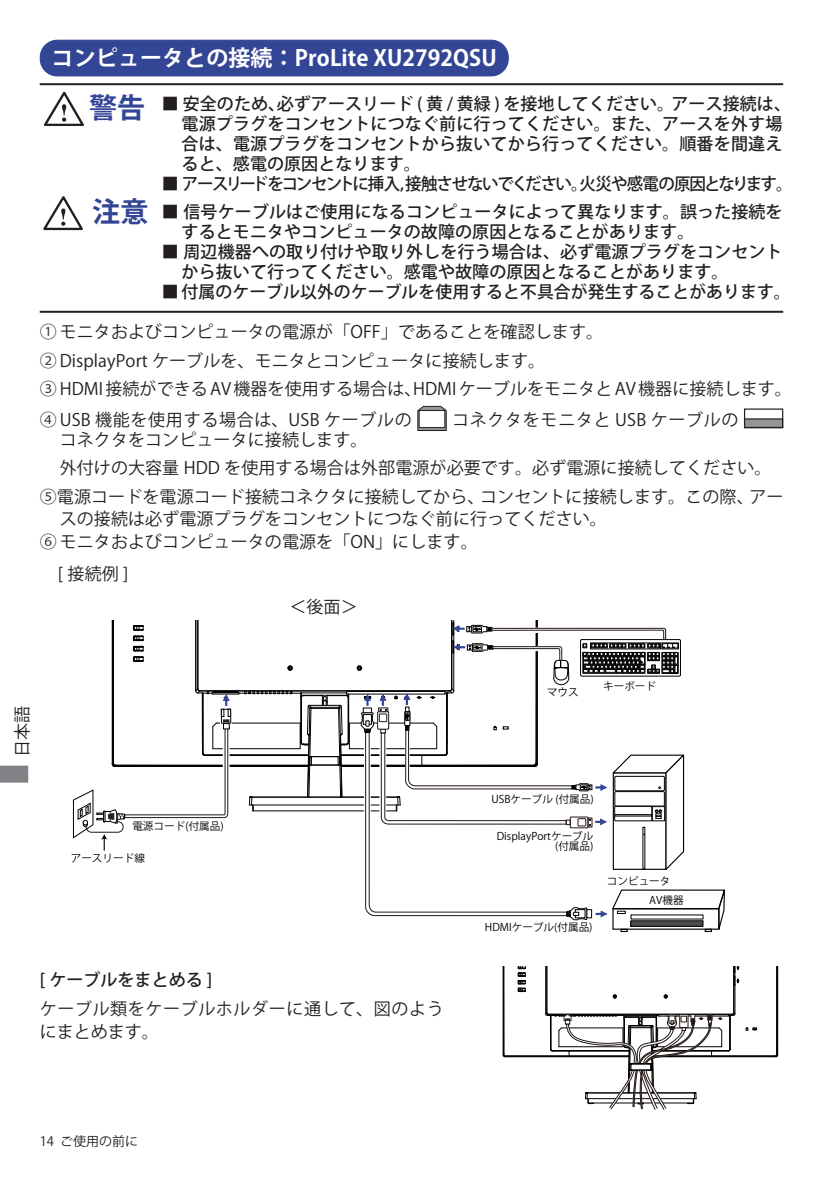
<style>
.page{position:relative;width:840px;height:1191px;background:#fff}
.page>*{position:absolute;margin:0;border:0;box-sizing:border-box;transform-origin:0 0}
.t1{font:700 28px "Koz Go Pro";color:#334595}
.t2{font:700 22px "Koz Go Pro";letter-spacing:.005em;color:#fff}
.t3{font:500 17px/19.8px "Koz Go Pro";letter-spacing:.005em;color:#231f20}
.t4{font:17px/28.4px "Koz Go Pro";letter-spacing:.005em;color:#231f20}
.t5{font:500 17px "Koz Go Pro";letter-spacing:-.085em;color:#231f20}
.t6{font:17px "Koz Go Pro";letter-spacing:.04em;color:#231f20}
.t7{font:17px/22.6px "Koz Go Pro";letter-spacing:.035em;color:#231f20}
.t8{font:13px "Koz Go Pro";color:#231f20}
.t9{font:10.6px/10.6px "Koz Go Pro";color:#000;text-align:right}
</style>
<div class="page">
<svg style="left:0;top:765px;width:28px;height:17px"></svg>
<hr style="left:40px;top:83px;width:742px;height:2px;background:#231f20">
<hr style="left:40px;top:311px;width:742px;height:2px;background:#231f20">
<svg style="left:44px;top:92px;width:40px;height:34px"></svg>
<svg style="left:62px;top:104px;width:4px;height:12px"></svg>
<svg style="left:43px;top:196px;width:40px;height:34px"></svg>
<svg style="left:61px;top:208px;width:4px;height:12px"></svg>
<div style="left:40px;top:40px;width:468px;height:36px;background:#334595;border-radius:17px"></div>
<div style="left:40px;top:40px;width:468px;height:36px;border:1px solid #334595;border-radius:17px"></div>
<svg style="left:417px;top:405px;width:30px;height:26px"></svg>
<div style="left:419px;top:410px;width:25px;height:17px;background:#fff"></div>
<div style="left:418px;top:410px;width:27px;height:18px;border:1px solid #231f20"></div>
<div style="left:744px;top:419px;width:38px;height:8px;background:#939598"></div>
<div style="left:743px;top:418px;width:39px;height:10px;border:1px solid #231f20"></div>
<hr style="left:652px;top:1056px;width:123px;height:1px;background:#060304">
<hr style="left:504px;top:1056px;width:124px;height:1px;background:#060304">
<hr style="left:711px;top:1055px;width:64px;height:1px;background:#060304">
<hr style="left:505px;top:1055px;width:63px;height:1px;background:#060304">
<svg style="left:745px;top:1027px;width:11px;height:4px"></svg>
<svg style="left:774px;top:967px;width:4px;height:90px"></svg>
<svg style="left:502px;top:967px;width:3px;height:90px"></svg>
<svg style="left:517px;top:967px;width:8px;height:25px"></svg>
<svg style="left:545px;top:966px;width:194px;height:144px"></svg>
<hr style="left:252px;top:810px;width:144px;height:1px;background:#000">
<hr style="left:249px;top:804px;width:151px;height:1px;background:#000">
<hr style="left:252px;top:797px;width:145px;height:1px;background:#000">
<hr style="left:252px;top:796px;width:145px;height:1px;background:#000">
<hr style="left:341px;top:766px;width:193px;height:1px;background:#000">
<hr style="left:341px;top:765px;width:80px;height:1px;background:#000">
<hr style="left:341px;top:755px;width:103px;height:1px;background:#000">
<hr style="left:341px;top:754px;width:103px;height:1px;background:#000">
<hr style="left:349px;top:748px;width:87px;height:1px;background:#000">
<hr style="left:349px;top:722px;width:84px;height:1px;background:#000">
<hr style="left:347px;top:693px;width:97px;height:1px;background:#000">
<hr style="left:347px;top:691px;width:97px;height:1px;background:#000">
<hr style="left:199px;top:690px;width:250px;height:1px;background:#000">
<svg style="left:357px;top:621px;width:368px;height:312px"></svg>
<svg style="left:73px;top:621px;width:277px;height:229px"></svg>
<p class="t2" style="left:52px;top:44px;width:446px">コンピュータとの接続：ProLite XU2792QSU</p>
<h1 class="t1" style="left:89px;top:90px;width:58px">警告</h1>
<h1 class="t1" style="left:92px;top:194px;width:58px">注意</h1>
<p class="t3" style="left:181px;top:95px;width:610px;text-indent:-20px">■ 安全のため、必ずアースリード ( 黄 / 黄緑 ) を接地してください。アース接続は、電源プラグをコンセントにつなぐ前に行ってください。また、アースを外す場合は、電源プラグをコンセントから抜いてから行ってください。順番を間違えると、感電の原因となります。</p>
<p class="t5" style="left:162px;top:173px;width:632px">■ アースリードをコンセントに挿入，接触させないでください。火災や感電の原因となります。</p>
<p class="t3" style="left:181px;top:203px;width:602px;text-indent:-20px">■ 信号ケーブルはご使用になるコンピュータによって異なります。誤った接続をするとモニタやコンピュータの故障の原因となることがあります。</p>
<p class="t3" style="left:181px;top:243px;width:602px;text-indent:-20px">■ 周辺機器への取り付けや取り外しを行う場合は、必ず電源プラグをコンセントから抜いて行ってください。感電や故障の原因となることがあります。</p>
<p class="t3" style="left:162px;top:282px;width:630px">■ 付属のケーブル以外のケーブルを使用すると不具合が発生することがあります。</p>
<p class="t4" style="left:40px;top:318px;width:753px">① モニタおよびコンピュータの電源が「OFF」であることを確認します。<br>② DisplayPort ケーブルを、モニタとコンピュータに接続します。<br>③ HDMI 接続ができる AV 機器を使用する場合は、HDMI ケーブルをモニタと AV 機器に接続します。</p>
<p class="t6" style="left:40px;top:409px;width:373px">④ USB 機能を使用する場合は、USB ケーブルの</p>
<p class="t6" style="left:452px;top:409px;width:287px">コネクタをモニタと USB ケーブルの</p>
<p class="t4" style="left:60px;top:426px;width:309px">コネクタをコンピュータに接続します。</p>
<p class="t4" style="left:60px;top:454px;width:713px">外付けの大容量 HDD を使用する場合は外部電源が必要です。必ず電源に接続してください。</p>
<p class="t4" style="left:40px;top:483px;width:744px">⑤電源コードを電源コード接続コネクタに接続してから、コンセントに接続します。この際、アー</p>
<p class="t4" style="left:40px;top:508px;width:568px;line-height:22.6px;text-indent:20px">スの接続は必ず電源プラグをコンセントにつなぐ前に行ってください。<br>⑥ モニタおよびコンピュータの電源を「ON」にします。</p>
<p class="t4" style="left:58px;top:560px;width:72px">[ 接続例 ]</p>
<p class="t4" style="left:289px;top:592px;width:70px">＜後面＞</p>
<p class="t4" style="left:8px;top:757px;width:52px;rotate:-90deg">日本語</p>
<p class="t9" style="left:132px;top:821px;width:93px">電源コード(付属品)</p>
<p class="t9" style="left:71px;top:853px;width:76px">アースリード線</p>
<p class="t3" style="left:40px;top:971px;width:174px">[ ケーブルをまとめる ]</p>
<p class="t7" style="left:40px;top:997px;width:405px">ケーブル類をケーブルホルダーに通して、図のようにまとめます。</p>
<p class="t9" style="left:546px;top:687px;width:33px">マウス</p>
<p class="t9" style="left:602px;top:681px;width:54px">キーボード</p>
<p class="t9" style="left:491px;top:794px;width:104px">USBケーブル (付属品)</p>
<p class="t9" style="left:496px;top:831px;width:98px">DisplayPortケーブル(付属品)</p>
<p class="t9" style="left:484px;top:922px;width:109px">HDMIケーブル(付属品)</p>
<p class="t9" style="left:606px;top:875px;width:65px">コンピュータ</p>
<p class="t9" style="left:649px;top:894px;width:36px">AV機器</p>
<p class="t8" style="left:40px;top:1132px;width:100px">14 ご使用の前に</p>
</div>
